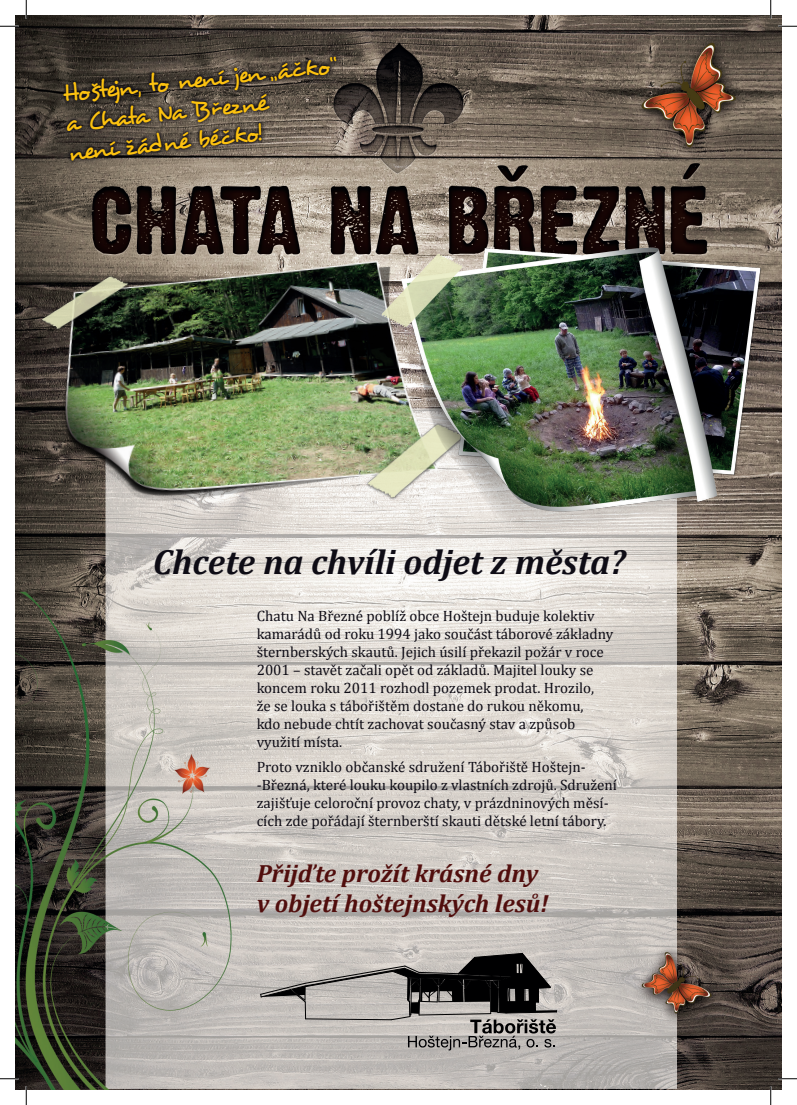
<style>
.page{position:relative;width:797px;height:1105px;background:#fff}
.page>*{position:absolute;margin:0;border:0;box-sizing:border-box;transform-origin:0 0}
.t1{font:italic 700 35px "Cambria";color:#0e0c15}
.t2{font:italic 700 25px/30px "Cambria";color:#510e0d}
.t3{font:24.75px/29.8px "Desyrel";color:#fcc210}
.t4{font:15px/18px "Cambria";color:#0e0c15}
</style>
<div class="page">
<img style="left:16px;top:16px;width:765px;height:1073px">
<img style="left:26px;top:230px;width:460px;height:321px">
<svg style="left:59px;top:51px;width:288px;height:114px;background:#4f4740"></svg>
<img style="left:373px;top:226px;width:408px;height:309px">
<svg style="left:260px;top:953px;width:297px;height:97px;background:#95918e"></svg>
<svg style="left:0;top:25px;width:19px;height:2px"></svg>
<svg style="left:778px;top:25px;width:19px;height:2px"></svg>
<svg style="left:0;top:1078px;width:19px;height:1px"></svg>
<svg style="left:778px;top:1078px;width:19px;height:1px"></svg>
<svg style="left:25px;top:0;width:2px;height:19px"></svg>
<svg style="left:25px;top:1086px;width:2px;height:19px"></svg>
<svg style="left:770px;top:0;width:1px;height:19px"></svg>
<svg style="left:770px;top:1086px;width:1px;height:19px"></svg>
<h3 class="t3" style="left:60px;top:79px;width:277px;rotate:-6deg">Hoštejn, to není jen „áčko“ a Chata Na Březné<br>není žádné béčko!</h3>
<h1 class="t1" style="left:153px;top:538px;width:474px">Chcete na chvíli odjet z města?</h1>
<p class="t4" style="left:257px;top:607px;width:358px">Chatu Na Březné poblíž obce Hoštejn buduje kolektiv kamarádů od roku 1994 jako součást táborové základny šternberských skautů. Jejich úsilí překazil požár v roce 2001 – stavět začali opět od základů. Majitel louky se koncem roku 2011 rozhodl pozemek prodat. Hrozilo,<br>že se louka s tábořištěm dostane do rukou někomu,<br>kdo nebude chtít zachovat současný stav a způsob využití místa.</p>
<p class="t4" style="left:257px;top:758px;width:362px">Proto vzniklo občanské sdružení Tábořiště Hoštejn--Březná, které louku koupilo z vlastních zdrojů. Sdružení zajišťuje celoroční provoz chaty, v prázdninových měsí&shy;cích zde pořádají šternberští skauti dětské letní tábory.</p>
<h2 class="t2" style="left:257px;top:858px;width:293px">Přijďte prožít krásné dny v objetí hoštejnských lesů!</h2>
</div>
